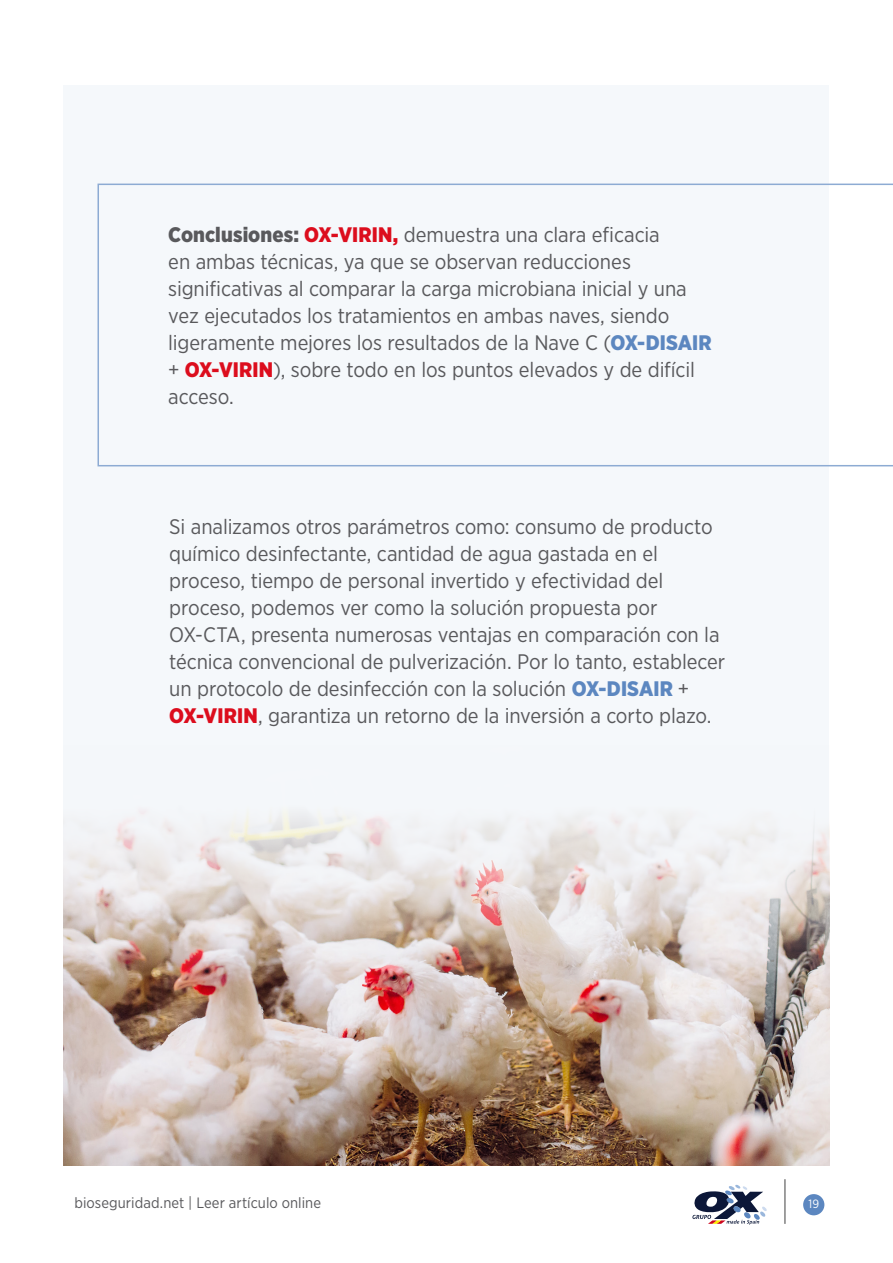
<style>
.page{position:relative;width:893px;height:1263px;background:#fff}
.page>*{position:absolute;margin:0;border:0;box-sizing:border-box;transform-origin:0 0}
.Online_txt{font:21px/27px "Gotham Narrow";letter-spacing:-.005em;color:#59595c}
.t1{font:15px "Gotham Narrow";letter-spacing:.005em;color:#59595c}
.t2{font:12px "Gotham Narrow";color:#fff}
.s1{font-weight:900}
.s2{font-weight:900;color:#dc0d1d}
.s3{font-weight:900;color:#5c87c0}
</style>
<div class="page">
<div style="left:803px;top:1194px;width:21px;height:21px;background:#5c87c0;border-radius:50%"></div>
<hr style="left:784px;top:1179px;width:2px;height:45px;background:#808080">
<div style="left:64px;top:85px;width:765px;height:1071px;background:#f5f8fb"></div>
<svg style="left:692px;top:1185px;width:75px;height:39px"></svg>
<svg style="left:98px;top:184px;width:795px;height:282px"></svg>
<img style="left:64px;top:811px;width:765px;height:354px">
<p class="Online_txt" style="left:168px;top:221px;width:545px"><span class="s1">Conclusiones:</span> <span class="s2">OX-VIRIN,</span> demuestra una clara eficacia<br>en ambas técnicas, ya que se observan reducciones significativas al comparar la carga microbiana inicial y una vez ejecutados los tratamientos en ambas naves, siendo ligeramente mejores los resultados de la Nave C (<span class="s3">OX-DISAIR </span>+ <span class="s2">OX-VIRIN</span>), sobre todo en los puntos elevados y de difícil acceso.</p>
<p class="Online_txt" style="left:169px;top:513px;width:558px">Si analizamos otros parámetros como: consumo de producto químico desinfectante, cantidad de agua gastada en el proceso, tiempo de personal invertido y efectividad del proceso, podemos ver como la solución propuesta por OX-CTA, presenta numerosas ventajas en comparación con la técnica convencional de pulverización. Por lo tanto, establecer un protocolo de desinfección con la solución <span class="s3">OX-DISAIR</span> + <span class="s2">OX-VIRIN</span>, garantiza un retorno de la inversión a corto plazo.</p>
<p class="t1" style="left:74px;top:1193px;width:248px">bioseguridad.net | Leer artículo online</p>
<p class="t2" style="left:808px;top:1197px;width:12px">19</p>
</div>
